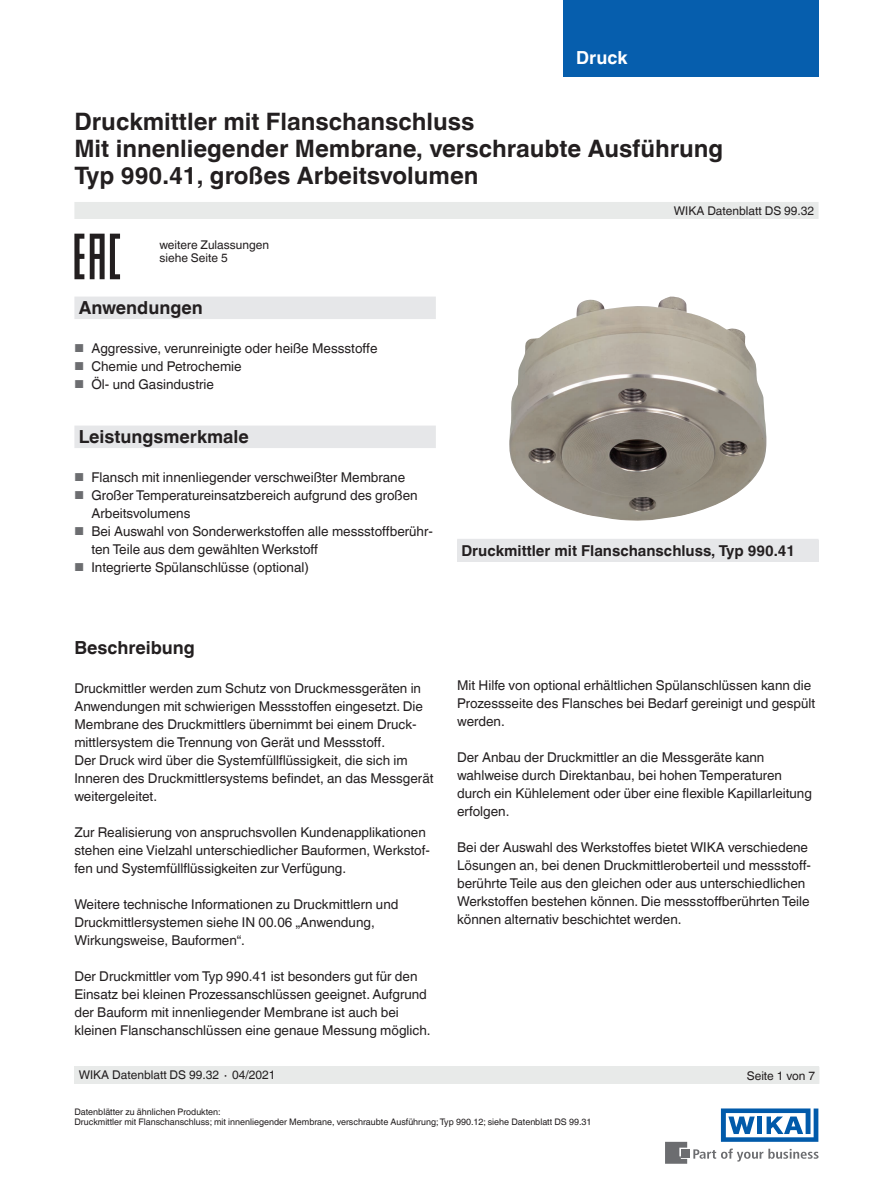
<style>
.page{position:relative;width:893px;height:1188px;background:#fff}
.page>*{position:absolute;margin:0;border:0;box-sizing:border-box;transform-origin:0 0}
.t1{font:700 24px/27px "Helvetica World";color:#231f20}
.t2{font:700 18px "Helvetica World";color:#231f20}
.t3{font:700 18px "Helvetica World";color:#fff}
.t4{font:700 15px "Helvetica World";color:#231f20}
.t5{font:13.5px/18px "Helvetica World";color:#231f20}
.t6{font:12px/13.5px "Helvetica World";color:#231f20}
.t7{font:9px/10.5px "Helvetica World";color:#231f20}
.s1{font-size:11.55px;color:#6c6d70}
</style>
<div class="page">
<svg style="left:693px;top:1149px;width:126px;height:13px"></svg>
<div style="left:682px;top:1150px;width:8px;height:8px;background:#6c6d70"></div>
<svg style="left:665px;top:1142px;width:22px;height:22px"></svg>
<svg style="left:721px;top:1108px;width:97px;height:34px"></svg>
<div style="left:563px;top:0;width:256px;height:77px;background:#065ead"></div>
<div style="left:74px;top:202px;width:745px;height:17px;background:#e8eae9"></div>
<div style="left:74px;top:1066px;width:745px;height:18px;background:#e8eae9"></div>
<div style="left:74px;top:297px;width:362px;height:22px;background:#e6e7e9"></div>
<div style="left:74px;top:426px;width:362px;height:22px;background:#e6e7e9"></div>
<div style="left:457px;top:539px;width:362px;height:22px;background:#e6e7e9"></div>
<svg style="left:74px;top:234px;width:10px;height:45px"></svg>
<svg style="left:90px;top:234px;width:30px;height:45px"></svg>
<img style="left:509px;top:297px;width:258px;height:224px">
<h2 class="t3" style="left:576px;top:47px;width:53px">Druck</h2>
<h1 class="t1" style="left:74px;top:108px;width:650px">Druckmittler mit Flanschanschluss<br>Mit innenliegender Membrane, verschraubte Ausführung<br>Typ 990.41, großes Arbeitsvolumen</h1>
<p class="t6" style="left:159px;top:238px;width:111px">weitere Zulassungen siehe Seite 5</p>
<h2 class="t2" style="left:79px;top:297px;width:126px">Anwendungen</h2>
<p class="t5" style="left:74px;top:339px;width:305px"><span class="s1">■</span> Aggressive, verunreinigte oder heiße Messstoffe</p>
<p class="t5" style="left:74px;top:357px;width:169px"><span class="s1">■</span> Chemie und Petrochemie</p>
<p class="t5" style="left:74px;top:375px;width:141px"><span class="s1">■</span> Öl- und Gasindustrie</p>
<h2 class="t2" style="left:79px;top:426px;width:172px">Leistungsmerkmale</h2>
<p class="t5" style="left:74px;top:468px;width:332px"><span class="s1">■</span> Flansch mit innenliegender verschweißter Membrane</p>
<p class="t5" style="left:91px;top:486px;width:328px;text-indent:-17px"><span class="s1">■</span> Großer Temperatureinsatzbereich aufgrund des großen<br>Arbeitsvolumens</p>
<p class="t5" style="left:91px;top:522px;width:343px;text-indent:-17px"><span class="s1">■</span> Bei Auswahl von Sonderwerkstoffen alle messstoffberühr&shy;ten Teile aus dem gewählten Werkstoff</p>
<p class="t5" style="left:74px;top:558px;width:236px"><span class="s1">■</span> Integrierte Spülanschlüsse (optional)</p>
<p class="t6" style="left:674px;top:204px;width:142px">WIKA Datenblatt DS 99.32</p>
<p class="t4" style="left:461px;top:542px;width:335px">Druckmittler mit Flanschanschluss, Typ 990.41</p>
<h2 class="t2" style="left:74px;top:637px;width:122px">Beschreibung</h2>
<p class="t5" style="left:74px;top:679px;width:361px">Druckmittler werden zum Schutz von Druckmessgeräten in Anwendungen mit schwierigen Messstoffen eingesetzt. Die Membrane des Druckmittlers übernimmt bei einem Druck&shy;mittlersystem die Trennung von Gerät und Messstoff.<br>Der Druck wird über die Systemfüllflüssigkeit, die sich im Inneren des Druckmittlersystems befindet, an das Messgerät weitergeleitet.</p>
<p class="t5" style="left:74px;top:823px;width:357px">Zur Realisierung von anspruchsvollen Kundenapplikationen stehen eine Vielzahl unterschiedlicher Bauformen, Werkstof&shy;fen und Systemfüllflüssigkeiten zur Verfügung.</p>
<p class="t5" style="left:74px;top:895px;width:326px">Weitere technische Informationen zu Druckmittlern und<br>Druckmittlersystemen siehe IN 00.06 „Anwendung,<br>Wirkungsweise, Bauformen“.</p>
<p class="t5" style="left:74px;top:967px;width:358px">Der Druckmittler vom Typ 990.41 ist besonders gut für den Einsatz bei kleinen Prozessanschlüssen geeignet. Aufgrund der Bauform mit innenliegender Membrane ist auch bei kleinen Flanschanschlüssen eine genaue Messung möglich.</p>
<p class="t6" style="left:79px;top:1068px;width:198px">WIKA Datenblatt DS 99.32 ∙ 04/2021</p>
<p class="t5" style="left:457px;top:676px;width:360px">Mit Hilfe von optional erhältlichen Spülanschlüssen kann die<br>Prozessseite des Flansches bei Bedarf gereinigt und gespült werden.</p>
<p class="t5" style="left:457px;top:748px;width:356px">Der Anbau der Druckmittler an die Messgeräte kann wahlweise durch Direktanbau, bei hohen Temperaturen durch ein Kühlelement oder über eine flexible Kapillarleitung erfolgen.</p>
<p class="t5" style="left:457px;top:838px;width:355px">Bei der Auswahl des Werkstoffes bietet WIKA verschiedene Lösungen an, bei denen Druckmittleroberteil und messstoff&shy;berührte Teile aus den gleichen oder aus unterschiedlichen Werkstoffen bestehen können. Die messstoffberührten Teile können alternativ beschichtet werden.</p>
<p class="t6" style="left:747px;top:1069px;width:70px">Seite 1 von 7</p>
<p class="t7" style="left:74px;top:1107px;width:519px">Datenblätter zu ähnlichen Produkten:<br>Druckmittler mit Flanschanschluss; mit innenliegender Membrane, verschraubte Ausführung; Typ 990.12; siehe Datenblatt DS 99.31</p>
</div>
